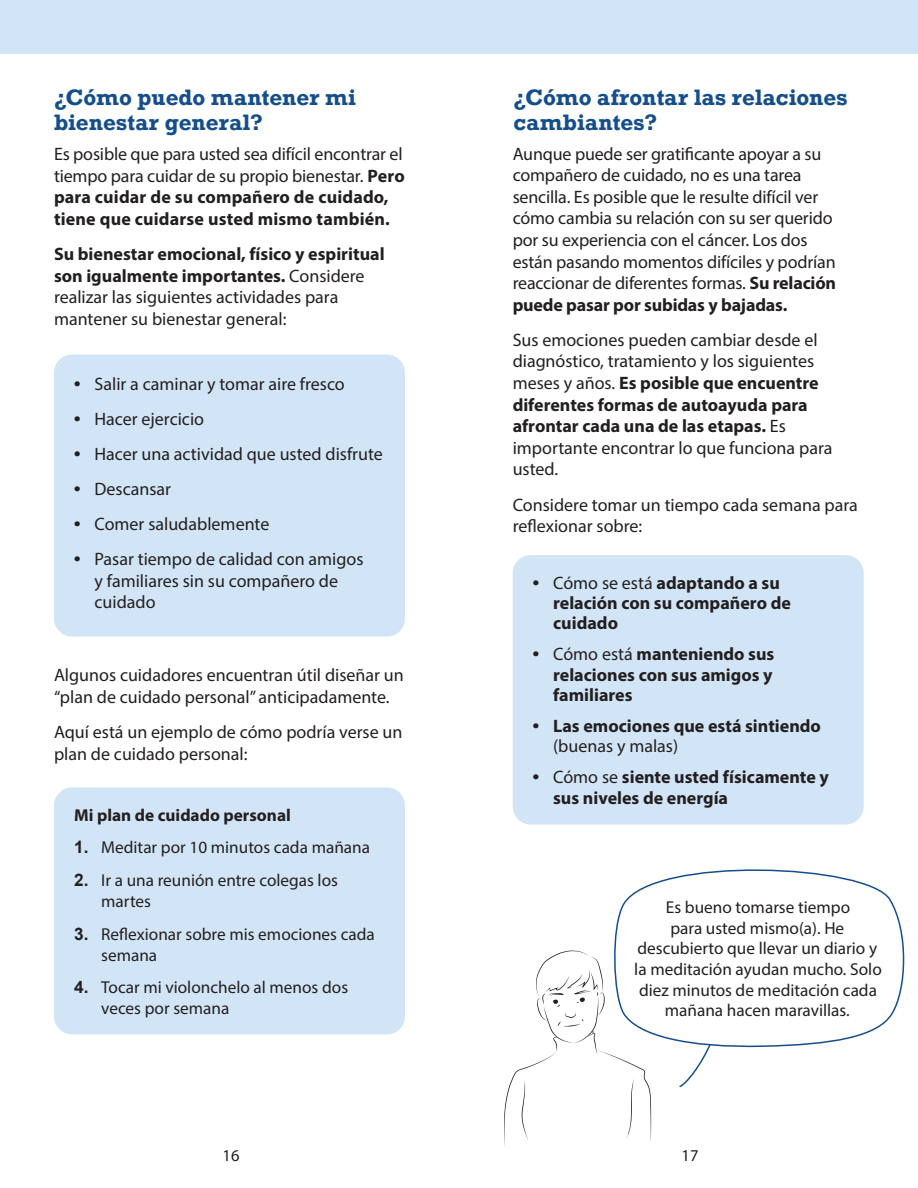
<style>
.page{position:relative;width:918px;height:1188px;background:#fff}
.page>*{position:absolute;margin:0;border:0;box-sizing:border-box;transform-origin:0 0}
.t1{font:700 21px/25.2px "Rockwell";letter-spacing:.005em;color:#144e8c}
.t2{font:18px/21.6px "Myriad Pro";color:#231f20}
.t3{font:700 18px/20.2px "Myriad Pro";color:#231f20}
.t4{font:17.25px/20.7px "Myriad Pro";color:#231f20}
.t5{font:700 17.25px "Myriad Pro";color:#231f20}
.t6{font:16.5px "Myriad Pro";color:#231f20}
.s1{font-weight:700}
.s2{font-family:"Arial";font-weight:700}
.s3{font-family:"Arial"}
.s4{font-weight:400}
</style>
<div class="page">
<div style="left:54px;top:787px;width:351px;height:247px;background:#d2e5f6;border-radius:18px"></div>
<div style="left:54px;top:355px;width:351px;height:282px;background:#d2e5f6;border-radius:18px"></div>
<div style="left:0;top:0;width:459px;height:54px;background:#d2e5f6"></div>
<div style="left:459px;top:0;width:459px;height:54px;background:#d2e5f6"></div>
<svg style="left:679px;top:1048px;width:31px;height:39px"></svg>
<svg style="left:614px;top:869px;width:291px;height:179px"></svg>
<svg style="left:504px;top:950px;width:147px;height:196px"></svg>
<div style="left:513px;top:555px;width:351px;height:270px;background:#d2e5f6;border-radius:18px"></div>
<p class="t1" style="left:54px;top:85px;width:304px">¿Cómo puedo mantener mi bienestar general?</p>
<p class="t2" style="left:54px;top:143px;width:352px">Es posible que para usted sea difícil encontrar el tiempo para cuidar de su propio bienestar. <span class="s1">Pero para cuidar de su compañero de cuidado, tiene que cuidarse usted mismo también.</span></p>
<p class="t2" style="left:54px;top:243px;width:332px"><span class="s1">Su bienestar emocional, físico y espiritual son igualmente importantes.</span> Considere realizar las siguientes actividades para mantener su bienestar general:</p>
<p class="t2" style="left:74px;top:373px;width:272px"><span class="s2">•</span> Salir a caminar y tomar aire fresco</p>
<p class="t2" style="left:74px;top:408px;width:131px"><span class="s2">•</span> Hacer ejercicio</p>
<p class="t2" style="left:74px;top:443px;width:310px"><span class="s2">•</span> Hacer una actividad que usted disfrute</p>
<p class="t2" style="left:74px;top:478px;width:98px"><span class="s2">•</span> Descansar</p>
<p class="t2" style="left:74px;top:513px;width:197px"><span class="s2">•</span> Comer saludablemente</p>
<p class="t2" style="left:94px;top:548px;width:271px;text-indent:-20px"><span class="s2">•</span> Pasar tiempo de calidad con amigos y familiares sin su compañero de cuidado</p>
<p class="t2" style="left:54px;top:664px;width:351px">Algunos cuidadores encuentran útil diseñar un “plan de cuidado personal” anticipadamente.</p>
<p class="t2" style="left:54px;top:721px;width:350px">Aquí está un ejemplo de cómo podría verse un plan de cuidado personal:</p>
<p class="t5" style="left:74px;top:804px;width:218px">Mi plan de cuidado personal</p>
<p class="t4" style="left:74px;top:837px;width:297px"><span class="s2">1.</span> Meditar por 10 minutos cada mañana</p>
<p class="t4" style="left:101px;top:870px;width:238px;text-indent:-27px"><span class="s2">2.</span> Ir a una reunión entre colegas los martes</p>
<p class="t4" style="left:101px;top:923px;width:275px;text-indent:-27px"><span class="s2">3.</span> Reflexionar sobre mis emociones cada semana</p>
<p class="t4" style="left:101px;top:977px;width:248px;text-indent:-27px"><span class="s2">4.</span> Tocar mi violonchelo al menos dos veces por semana</p>
<p class="t6" style="left:223px;top:1146px;width:18px">16</p>
<p class="t1" style="left:514px;top:85px;width:335px">¿Cómo afrontar las relaciones cambiantes?</p>
<p class="t2" style="left:513px;top:142px;width:325px">Aunque puede ser gratificante apoyar a su compañero de cuidado, no es una tarea sencilla. Es posible que le resulte difícil ver cómo cambia su relación con su ser querido por su experiencia con el cáncer. Los dos están pasando momentos difíciles y podrían reaccionar de diferentes formas. <span class="s1">Su relación puede pasar por subidas y bajadas.</span></p>
<p class="t2" style="left:513px;top:329px;width:321px">Sus emociones pueden cambiar desde el diagnóstico, tratamiento y los siguientes meses y años. <span class="s1">Es posible que encuentre diferentes formas de autoayuda para afrontar cada una de las etapas.</span> Es importante encontrar lo que funciona para usted.</p>
<p class="t2" style="left:513px;top:493px;width:347px">Considere tomar un tiempo cada semana para reflexionar sobre:</p>
<p class="t3" style="left:553px;top:572px;width:239px;text-indent:-20px"><span class="s3">•</span> <span class="s4">Cómo se está</span> adaptando a su relación con su compañero de cuidado</p>
<p class="t3" style="left:553px;top:644px;width:223px;text-align:justify;text-indent:-20px"><span class="s3">•</span> <span class="s4">Cómo está</span> manteniendo sus relaciones con sus amigos y familiares</p>
<p class="t3" style="left:553px;top:715px;width:269px;text-indent:-20px"><span class="s3">•</span> Las emociones que está sintiendo <span class="s4">(buenas y malas)</span></p>
<p class="t3" style="left:553px;top:766px;width:277px;text-indent:-20px"><span class="s3">•</span> <span class="s4">Cómo se</span> siente usted físicamente y sus niveles de energía</p>
<p class="t4" style="left:634px;top:897px;width:249px;text-align:center">Es bueno tomarse tiempo<br>para usted mismo(a). He descubierto que llevar un diario y la meditación ayudan mucho. Solo diez minutos de meditación cada mañana hacen maravillas.</p>
<p class="t6" style="left:682px;top:1146px;width:18px">17</p>
</div>
